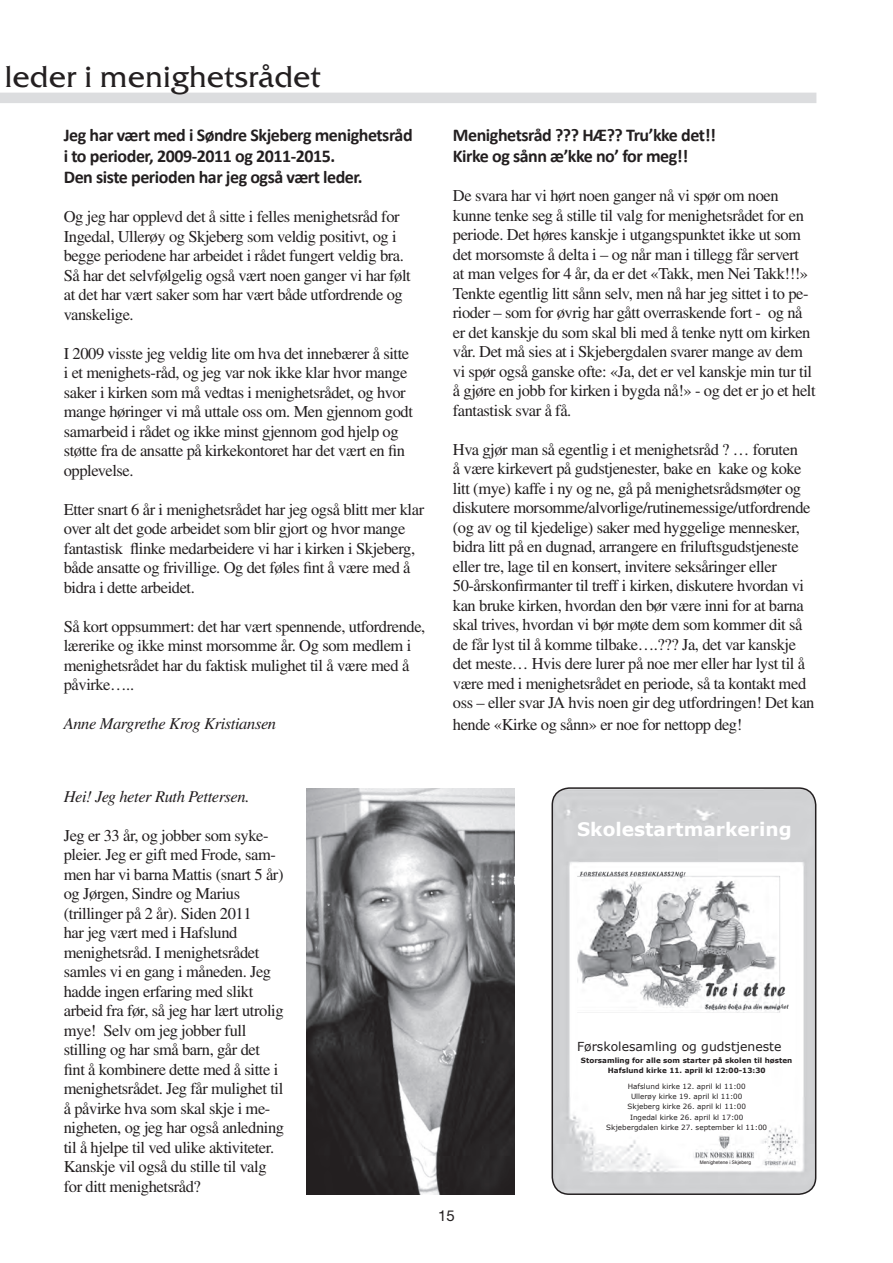
<style>
.page{position:relative;width:893px;height:1263px;background:#fff}
.page>*{position:absolute;margin:0;border:0;box-sizing:border-box;transform-origin:0 0}
.t1{font:30px "Friz Qua";color:#231f20}
.t2{font:700 18.6px "Verdana";color:#fff}
.t3{font:700 18px/21px "Calibri";letter-spacing:-.025em;color:#231f20}
.t4{font:16.5px/19.5px "Times";letter-spacing:-.025em;color:#231f20}
.t5{font:italic 16.5px "Times";letter-spacing:-.025em;color:#231f20}
.t6{font:15px "Helvetica Neue LT";color:#231f20}
.t7{font:12.45px "Verdana";color:#231f20}
.t8{font:7.2px/10.1px "Verdana";letter-spacing:.005em;color:#231f20;text-align:center}
.t9{font:700 7.2px/10.1px "Verdana";letter-spacing:.005em;color:#231f20;text-align:center}
.t10{font:4.8px "Arial";letter-spacing:.01em;color:#231f20}
</style>
<div class="page">
<img style="left:307px;top:789px;width:207px;height:406px">
<div style="left:0;top:93px;width:816px;height:10px;background:#dcdddf"></div>
<img style="left:554px;top:788px;width:262px;height:406px">
<img style="left:577px;top:869px;width:219px;height:154px">
<div style="left:551px;top:787px;width:265px;height:408px;border:2px solid #231f20;border-radius:17px"></div>
<h1 class="t1" style="left:5px;top:58px;width:317px">leder i menighetsrådet</h1>
<p class="t3" style="left:64px;top:125px;width:350px">Jeg har vært med i Søndre Skjeberg menighetsråd i to perioder, 2009-2011 og 2011-2015.<br>Den siste perioden har jeg også vært leder.</p>
<p class="t4" style="left:64px;top:207px;width:349px">Og jeg har opplevd det å sitte i felles menighetsråd for Ingedal, Ullerøy og Skjeberg som veldig positivt, og i begge periodene har arbeidet i rådet fungert veldig bra.<br>Så har det selvfølgelig også vært noen ganger vi har følt at det har vært saker som har vært både utfordrende og vanskelige.</p>
<p class="t4" style="left:64px;top:343px;width:351px">I 2009 visste jeg veldig lite om hva det innebærer å sitte i et menighets-råd, og jeg var nok ikke klar hvor mange saker i kirken som må vedtas i menighetsrådet, og hvor mange høringer vi må uttale oss om. Men gjennom godt samarbeid i rådet og ikke minst gjennom god hjelp og støtte fra de ansatte på kirkekontoret har det vært en fin opplevelse.</p>
<p class="t4" style="left:64px;top:499px;width:362px">Etter snart 6 år i menighetsrådet har jeg også blitt mer klar over alt det gode arbeidet som blir gjort og hvor mange fantastisk flinke medarbeidere vi har i kirken i Skjeberg, både ansatte og frivillige. Og det føles fint å være med å bidra i dette arbeidet.</p>
<p class="t4" style="left:64px;top:616px;width:363px">Så kort oppsummert: det har vært spennende, utfordrende, lærerike og ikke minst morsomme år. Og som medlem i menighetsrådet har du faktisk mulighet til å være med å påvirke…..</p>
<p class="t5" style="left:64px;top:715px;width:214px">Anne Margrethe Krog Kristiansen</p>
<p class="t3" style="left:453px;top:125px;width:265px">Menighetsråd ??? HÆ?? Tru’kke det!!<br>Kirke og sånn æ’kke no’ for meg!!</p>
<p class="t4" style="left:453px;top:186px;width:364px">De svara har vi hørt noen ganger nå vi spør om noen kunne tenke seg å stille til valg for menighetsrådet for en periode. Det høres kanskje i utgangspunktet ikke ut som det morsomste å delta i – og når man i tillegg får servert<br>at man velges for 4 år, da er det «Takk, men Nei Takk!!!» Tenkte egentlig litt sånn selv, men nå har jeg sittet i to pe&shy;rioder – som for øvrig har gått overraskende fort - og nå er det kanskje du som skal bli med å tenke nytt om kirken vår. Det må sies at i Skjebergdalen svarer mange av dem vi spør også ganske ofte: «Ja, det er vel kanskje min tur til å gjøre en jobb for kirken i bygda nå!» - og det er jo et helt fantastisk svar å få.</p>
<p class="t4" style="left:453px;top:439px;width:363px">Hva gjør man så egentlig i et menighetsråd ? … foruten<br>å være kirkevert på gudstjenester, bake en kake og koke litt (mye) kaffe i ny og ne, gå på menighetsrådsmøter og diskutere morsomme/alvorlige/rutinemessige/utfordrende (og av og til kjedelige) saker med hyggelige mennesker, bidra litt på en dugnad, arrangere en friluftsgudstjeneste eller tre, lage til en konsert, invitere seksåringer eller 50-årskonfirmanter til treff i kirken, diskutere hvordan vi kan bruke kirken, hvordan den bør være inni for at barna skal trives, hvordan vi bør møte dem som kommer dit så de får lyst til å komme tilbake….??? Ja, det var kanskje det meste… Hvis dere lurer på noe mer eller har lyst til å være med i menighetsrådet en periode, så ta kontakt med oss – eller svar JA hvis noen gir deg utfordringen! Det kan</p>
<p class="t4" style="left:453px;top:714px;width:291px">hende «Kirke og sånn» er noe for nettopp deg!</p>
<p class="t5" style="left:64px;top:787px;width:187px">Hei! Jeg heter Ruth Pettersen.</p>
<p class="t4" style="left:64px;top:825px;width:222px">Jeg er 33 år, og jobber som syke&shy;pleier. Jeg er gift med Frode, sam&shy;men har vi barna Mattis (snart 5 år) og Jørgen, Sindre og Marius (trillinger på 2 år). Siden 2011<br>har jeg vært med i Hafslund menighetsråd. I menighetsrådet samles vi en gang i måneden. Jeg hadde ingen erfaring med slikt arbeid fra før, så jeg har lært utrolig mye! Selv om jeg jobber full stilling og har små barn, går det fint å kombinere dette med å sitte i menighetsrådet. Jeg får mulighet til å påvirke hva som skal skje i me&shy;nigheten, og jeg har også anledning til å hjelpe til ved ulike aktiviteter.<br>Kanskje vil også du stille til valg for ditt menighetsråd?</p>
<p class="t6" style="left:438px;top:1206px;width:18px">15</p>
<p class="t2" style="left:577px;top:816px;width:216px">Skolestartmarkering</p>
<p class="t7" style="left:577px;top:1038px;width:206px">Førskolesamling og gudstjeneste</p>
<p class="t9" style="left:581px;top:1055px;width:213px">Storsamling for alle som starter på skolen til høsten<br>Hafslund kirke 11. april kl 12:00-13:30</p>
<p class="t8" style="left:606px;top:1081px;width:162px">Hafslund kirke 12. april kl 11:00<br>Ullerøy kirke 19. april kl 11:00<br>Skjeberg kirke 26. april kl 11:00<br>Ingedal kirke 26. april kl 17:00<br>Skjebergdalen kirke 27. september kl 11:00</p>
<p class="t10" style="left:700px;top:1159px;width:53px">Menighetene i Skjeberg</p>
</div>
